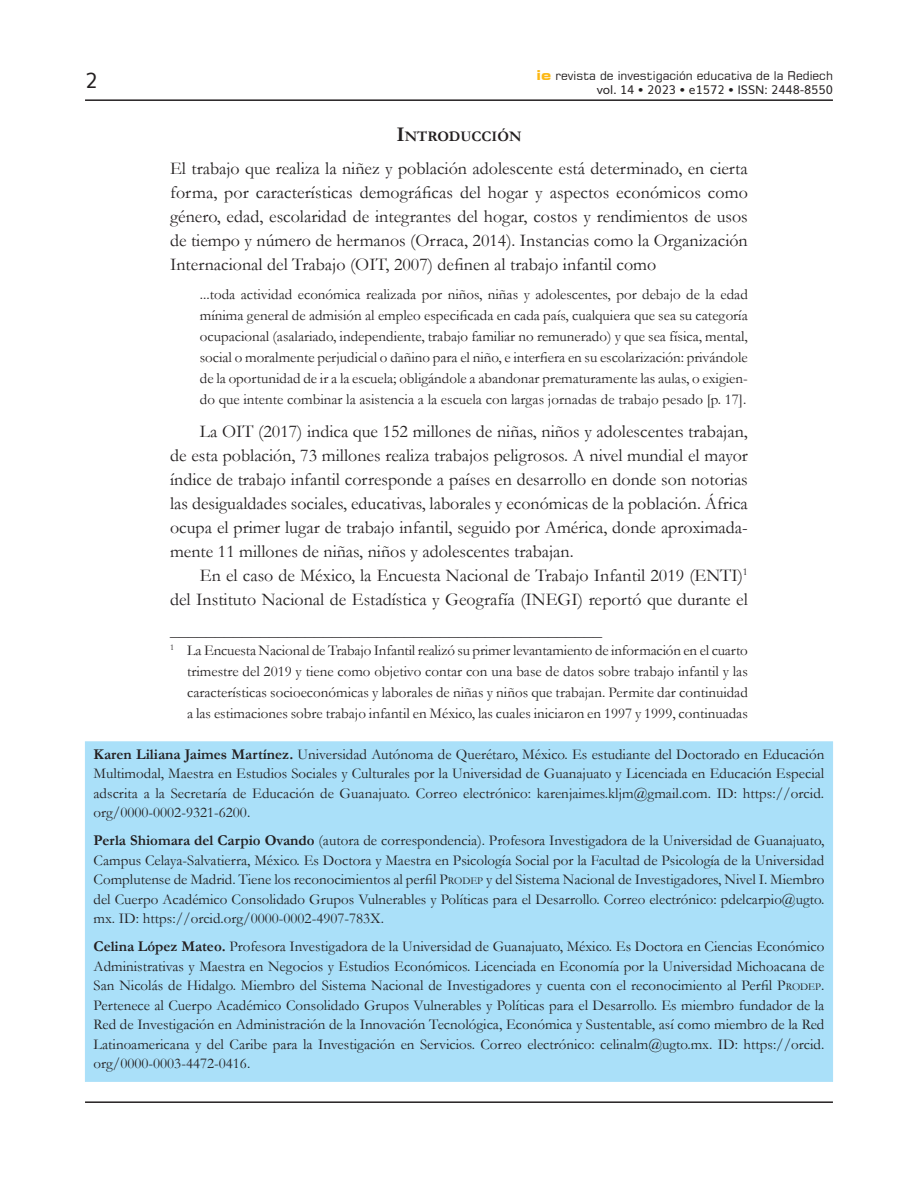
<style>
.page{position:relative;width:918px;height:1188px;background:#fff}
.page>*{position:absolute;margin:0;border:0;box-sizing:border-box;transform-origin:0 0}
.t1{font:21px "Muli";color:#231f20}
.Cuerpo{font:18px/24px "Garamond";color:#231f20;text-align:justify}
.t2{font:18px "Times New Roman";color:#231f20}
.Autores-Adscripcion{font:15px/19.5px "Garamond";color:#231f20;text-align:justify}
.Bando{font:15px/21px "Garamond";color:#231f20;text-align:justify}
.Escolio{font:15px/21px "Garamond";color:#231f20;text-align:justify}
.Descanso{font:700 14.7px "Garamond";color:#231f20}
.t3{font:12px "Square 721 BT";color:#231f20}
.t4{font:12px "Muli";color:#231f20}
.s1{font-weight:700;font-stretch:expanded;font-size:13.5px;color:#fcb814}
.s2{font-size:21px}
.s3{font-weight:700}
.s4{font-style:inherit}
.s5{font-size:10.5px}
</style>
<div class="page">
<hr style="left:85px;top:99px;width:748px;height:2px;background:#231f20">
<hr style="left:85px;top:1101px;width:748px;height:2px;background:#231f20">
<div style="left:85px;top:741px;width:748px;height:341px;background:#aae0f9;border:1px solid #aae0f9"></div>
<p class="t1" style="left:85px;top:64px;width:14px">2</p>
<p class="t3" style="left:537px;top:68px;width:298px"><span class="s1">ie</span> revista de investigación educativa de la Rediech</p>
<p class="t4" style="left:597px;top:80px;width:238px">vol. 14 • 2023 • e1572 • ISSN: 2448-8550</p>
<p class="Descanso" style="left:397px;top:127px;width:126px"><span class="s2">I</span>NTRODUCCIÓN</p>
<p class="Cuerpo" style="left:170px;top:156px;width:579px">El trabajo que realiza la niñez y población adolescente está determinado, en cierta forma, por características demográficas del hogar y aspectos económicos como género, edad, escolaridad de integrantes del hogar, costos y rendimientos de usos de tiempo y número de hermanos (Orraca, 2014). Instancias como la Organización Internacional del Trabajo (OIT, 2007) definen al trabajo infantil como</p>
<p class="Bando" style="left:200px;top:284px;width:550px">...toda actividad económica realizada por niños, niñas y adolescentes, por debajo de la edad mínima general de admisión al empleo especificada en cada país, cualquiera que sea su categoría ocupacional (asalariado, independiente, trabajo familiar no remunerado) y que sea física, mental, social o moralmente perjudicial o dañino para el niño, e interfiera en su escolarización: privándole de la oportunidad de ir a la escuela; obligándole a abandonar prematuramente las aulas, o exigien&shy;do que intente combinar la asistencia a la escuela con largas jornadas de trabajo pesado [p. 17].</p>
<p class="Cuerpo" style="left:170px;top:419px;width:579px;text-indent:30px">La OIT (2017) indica que 152 millones de niñas, niños y adolescentes trabajan, de esta población, 73 millones realiza trabajos peligrosos. A nivel mundial el mayor índice de trabajo infantil corresponde a países en desarrollo en donde son notorias las desigualdades sociales, educativas, laborales y económicas de la población. África ocupa el primer lugar de trabajo infantil, seguido por América, donde aproximada&shy;mente 11 millones de niñas, niños y adolescentes trabajan.</p>
<p class="Cuerpo" style="left:170px;top:563px;width:579px;text-align:right">En el caso de México, la Encuesta Nacional de Trabajo Infantil 2019 (ENTI)<sup>1<br></sup>del Instituto Nacional de Estadística y Geografía (INEGI) reportó que durante el</p>
<p class="t2" style="left:170px;top:616px;width:433px">________________________________________________</p>
<p class="Escolio" style="left:187px;top:640px;width:562px;text-indent:-17px"><sup>1</sup> La Encuesta Nacional de Trabajo Infantil realizó su primer levantamiento de información en el cuarto trimestre del 2019 y tiene como objetivo contar con una base de datos sobre trabajo infantil y las características socioeconómicas y laborales de niñas y niños que trabajan. Permite dar continuidad a las estimaciones sobre trabajo infantil en México, las cuales iniciaron en 1997 y 1999, continuadas</p>
<p class="Autores-Adscripcion" style="left:94px;top:744px;width:732px"><span class="s3">Karen Liliana Jaimes Martínez.</span> Universidad Autónoma de Querétaro, México. Es estudiante del Doctorado en Educación Multimodal, Maestra en Estudios Sociales y Culturales por la Universidad de Guanajuato y Licenciada en Educación Especial adscrita a la Secretaría de Educación de Guanajuato. Correo electrónico: karenjaimes.kljm@gmail.com. ID: https://orcid. org/0000-0002-9321-6200.</p>
<p class="Autores-Adscripcion" style="left:94px;top:831px;width:732px"><span class="s3">Perla Shiomara del Carpio Ovando</span> (autora de correspondencia). Profesora Investigadora de la Universidad de Guanajuato, Campus Celaya-Salvatierra, México. Es Doctora y Maestra en Psicología Social por la Facultad de Psicología de la Universidad Complutense de Madrid. Tiene los reconocimientos al perfil <span class="s4">P</span><span class="s5">RODEP</span> y del Sistema Nacional de Investigadores, Nivel I. Miembro del Cuerpo Académico Consolidado Grupos Vulnerables y Políticas para el Desarrollo. Correo electrónico: pdelcarpio@ugto. mx. ID: https://orcid.org/0000-0002-4907-783X.</p>
<p class="Autores-Adscripcion" style="left:94px;top:937px;width:732px"><span class="s3">Celina López Mateo.</span> Profesora Investigadora de la Universidad de Guanajuato, México. Es Doctora en Ciencias Económico Administrativas y Maestra en Negocios y Estudios Económicos. Licenciada en Economía por la Universidad Michoacana de San Nicolás de Hidalgo. Miembro del Sistema Nacional de Investigadores y cuenta con el reconocimiento al Perfil <span class="s4">P</span><span class="s5">RODEP</span>.<br>Pertenece al Cuerpo Académico Consolidado Grupos Vulnerables y Políticas para el Desarrollo. Es miembro fundador de la Red de Investigación en Administración de la Innovación Tecnológica, Económica y Sustentable, así como miembro de la Red Latinoamericana y del Caribe para la Investigación en Servicios. Correo electrónico: celinalm@ugto.mx. ID: https://orcid. org/0000-0003-4472-0416.</p>
</div>
